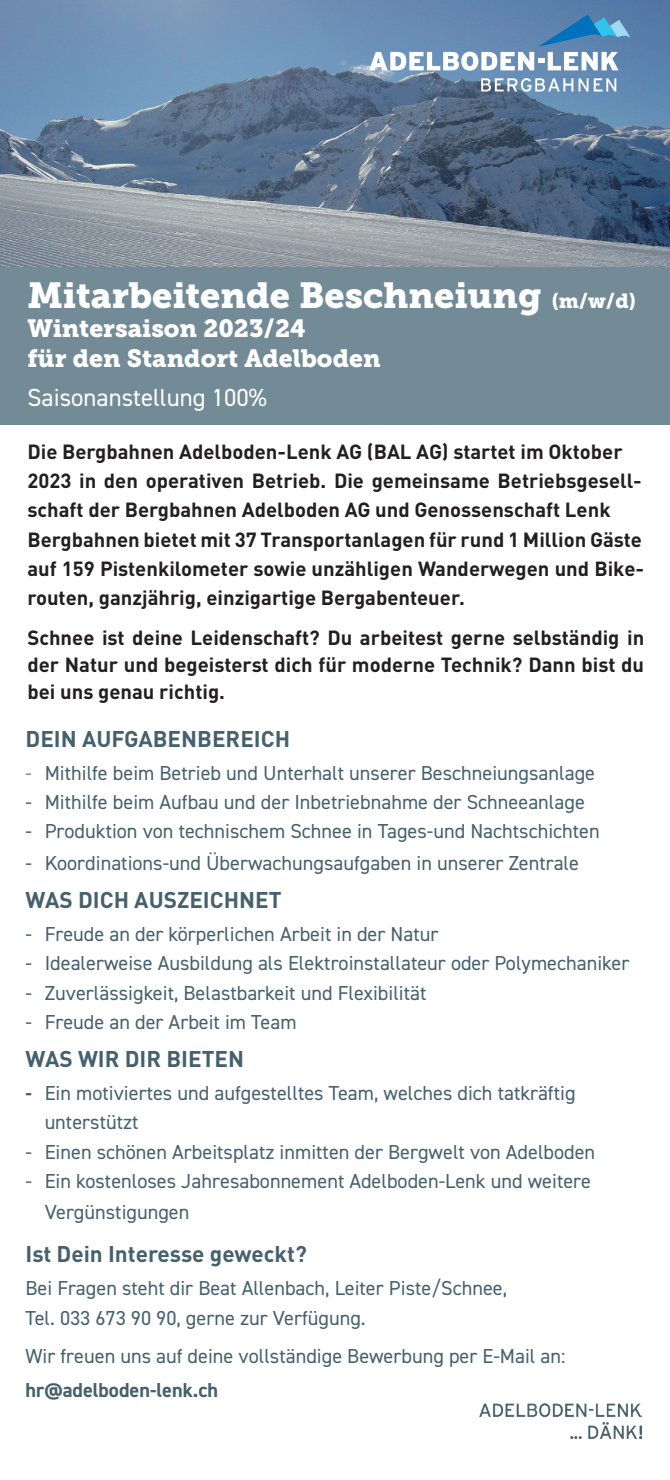
<style>
.page{position:relative;width:670px;height:1480px;background:#fff}
.page>*{position:absolute;margin:0;border:0;box-sizing:border-box;transform-origin:0 0}
.t1{font:36px "Museo Slab 900";color:#fff}
.t2{font:24.75px/29.2px "Museo Slab 900";color:#fff}
.t3{font:24.75px "DIN2014";color:#fff}
.t4{font:700 22.5px "DIN Pro";color:#46616e}
.t5{font:20.25px/29.2px "DIN2014";color:#46616e}
.t6{font:700 20.25px/29.2px "DIN Pro";color:#231f20}
.t7{font:700 20.25px "DIN2014";color:#46616e}
.s1{font-size:20.25px}
.s2{font-weight:300}
.s3{font-weight:700}
</style>
<div class="page">
<img style="left:0;top:0;width:670px;height:267px">
<svg style="left:0;top:424px;width:670px;height:1px"></svg>
<svg style="left:369px;top:15px;width:261px;height:56px"></svg>
<svg style="left:481px;top:78px;width:135px;height:14px"></svg>
<img style="left:480px;top:1403px;width:161px;height:35px">
<div style="left:0;top:267px;width:670px;height:157px;background:#738b97"></div>
<h1 class="t1" style="left:27px;top:274px;width:610px">Mitarbeitende Beschneiung <span class="s1">(m/w/d)</span></h1>
<p class="t2" style="left:27px;top:314px;width:354px">Wintersaison 2023/24<br>für den Standort Adelboden</p>
<p class="t3" style="left:27px;top:382px;width:241px">Saisonanstellung 100%</p>
<p class="t6" style="left:27px;top:436px;width:618px">Die Bergbahnen Adelboden-Lenk AG (BAL AG) startet im Oktober 2023 in den operativen Betrieb. Die gemeinsame Betriebsgesell&shy;schaft der Bergbahnen Adelboden AG und Genossenschaft Lenk Bergbahnen bietet mit 37 Transportanlagen für rund 1 Million Gäste auf 159 Pistenkilometer sowie unzähligen Wanderwegen und Bike&shy;routen, ganzjährig, einzigartige Bergabenteuer.</p>
<p class="t6" style="left:27px;top:623px;width:618px;line-height:27px;text-align:justify">Schnee ist deine Leidenschaft? Du arbeitest gerne selbständig in der Natur und begeisterst dich für moderne Technik? Dann bist du bei uns genau richtig.</p>
<p class="t4" style="left:26px;top:724px;width:266px">DEIN AUFGABENBEREICH</p>
<p class="t5" style="left:26px;top:758px;width:571px"><span class="s2">-</span> Mithilfe beim Betrieb und Unterhalt unserer Beschneiungsanlage</p>
<p class="t5" style="left:26px;top:787px;width:561px">- Mithilfe beim Aufbau und der Inbetriebnahme der Schneeanlage</p>
<p class="t5" style="left:26px;top:816px;width:576px">- Produktion von technischem Schnee in Tages-und Nachtschichten</p>
<p class="t5" style="left:26px;top:848px;width:555px">- Koordinations-und Überwachungsaufgaben in unserer Zentrale</p>
<p class="t4" style="left:26px;top:885px;width:258px">WAS DICH AUSZEICHNET</p>
<p class="t5" style="left:26px;top:919px;width:414px">- Freude an der körperlichen Arbeit in der Natur</p>
<p class="t5" style="left:26px;top:948px;width:605px">- Idealerweise Ausbildung als Elektroinstallateur oder Polymechaniker</p>
<p class="t5" style="left:26px;top:977px;width:402px">- Zuverlässigkeit, Belastbarkeit und Flexibilität</p>
<p class="t5" style="left:26px;top:1007px;width:272px">- Freude an der Arbeit im Team</p>
<p class="t4" style="left:26px;top:1044px;width:220px">WAS WIR DIR BIETEN</p>
<p class="t5" style="left:45px;top:1078px;width:532px;text-indent:-19px"><span class="s3">-</span> Ein motiviertes und aufgestelltes Team, welches dich tatkräftig unterstützt</p>
<p class="t5" style="left:26px;top:1137px;width:571px">- Einen schönen Arbeitsplatz inmitten der Bergwelt von Adelboden</p>
<p class="t5" style="left:45px;top:1165px;width:548px;line-height:31.5px;text-indent:-19px">- Ein kostenloses Jahresabonnement Adelboden-Lenk und weitere<br>Vergünstigungen</p>
<p class="t4" style="left:26px;top:1239px;width:283px">Ist Dein Interesse geweckt?</p>
<p class="t5" style="left:26px;top:1273px;width:483px">Bei Fragen steht dir Beat Allenbach, Leiter Piste/Schnee,<br>Tel. 033 673 90 90, gerne zur Verfügung.</p>
<p class="t5" style="left:26px;top:1341px;width:541px">Wir freuen uns auf deine vollständige Bewerbung per E-Mail an:</p>
<p class="t7" style="left:26px;top:1376px;width:194px">hr@adelboden-lenk.ch</p>
</div>
